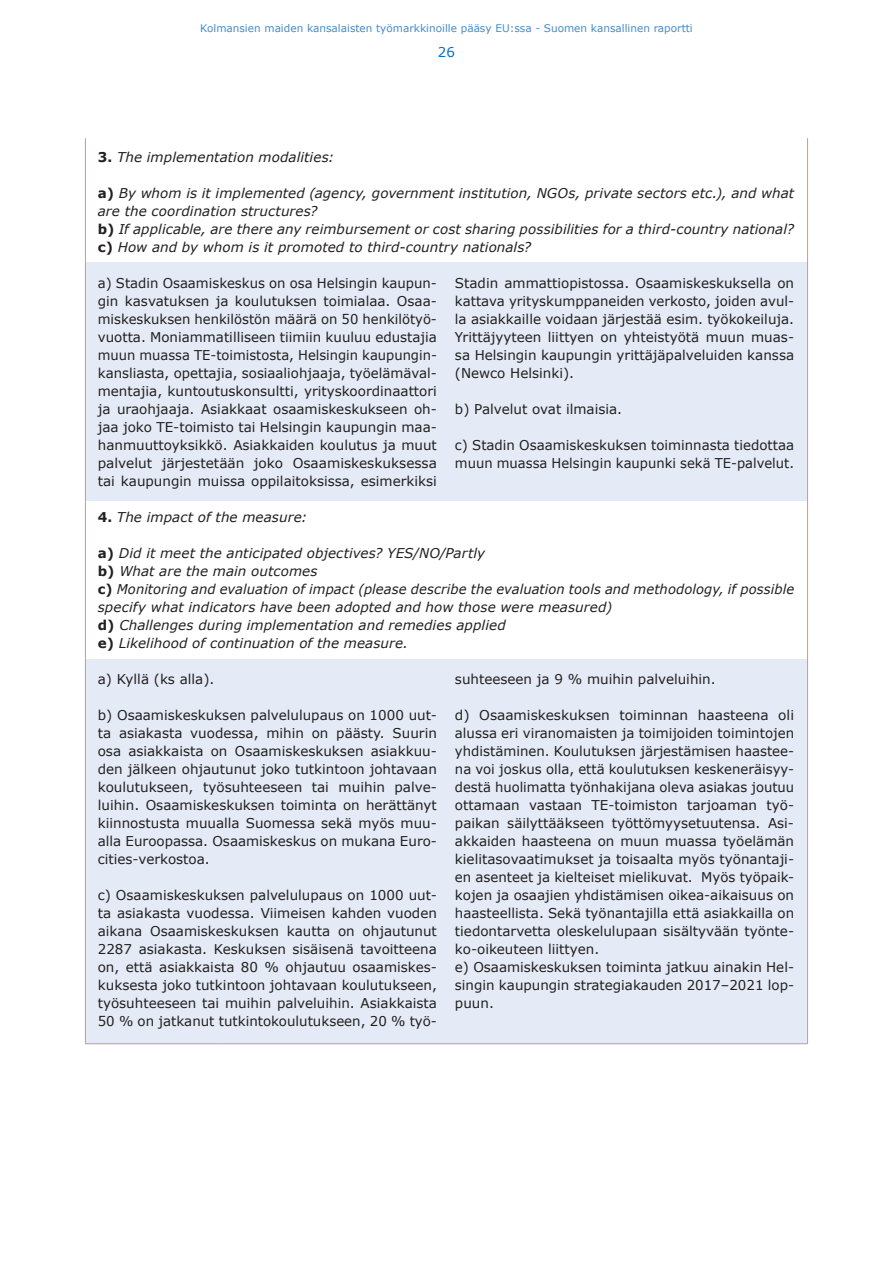
<style>
.page{position:relative;width:893px;height:1263px;background:#fff}
.page>*{position:absolute;margin:0;border:0;box-sizing:border-box;transform-origin:0 0}
.t1{font:13.5px/18px "Verdana";color:#231f20;text-align:justify}
.t2{font:italic 13.5px/18px "Verdana";letter-spacing:.005em;color:#231f20}
.t3{font:13.5px "Verdana";color:#0073bc}
.t4{font:10.5px "Verdana";color:#448dcb}
.s1{font-weight:700;font-style:normal}
</style>
<div class="page">
<div style="left:85px;top:263px;width:723px;height:238px;background:#e4ebf6"></div>
<div style="left:85px;top:659px;width:723px;height:385px;background:#e4ebf6"></div>
<hr style="left:85px;top:138px;width:1px;height:905px;background:#afa39f">
<hr style="left:807px;top:138px;width:1px;height:905px;background:#afa39f">
<hr style="left:85px;top:1043px;width:138px;height:1px;background:#afa39f">
<hr style="left:223px;top:1043px;width:585px;height:1px;background:#afa39f">
<p class="t4" style="left:200px;top:22px;width:494px">Kolmansien maiden kansalaisten työmarkkinoille pääsy EU:ssa - Suomen kansallinen raportti</p>
<p class="t3" style="left:438px;top:44px;width:19px">26</p>
<p class="t2" style="left:98px;top:148px;width:238px"><span class="s1">3.</span> The implementation modalities:</p>
<p class="t2" style="left:98px;top:184px;width:698px"><span class="s1">a)</span> By whom is it implemented (agency, government institution, NGOs, private sectors etc.), and what are the coordination structures?<br><span class="s1">b)</span> If applicable, are there any reimbursement or cost sharing possibilities for a third-country national? <span class="s1">c)</span> How and by whom is it promoted to third-country nationals?</p>
<p class="t1" style="left:98px;top:274px;width:341px">a) Stadin Osaamiskeskus on osa Helsingin kaupun&shy;gin kasvatuksen ja koulutuksen toimialaa. Osaa&shy;miskeskuksen henkilöstön määrä on 50 henkilötyö&shy;vuotta. Moniammatilliseen tiimiin kuuluu edustajia muun muassa TE-toimistosta, Helsingin kaupungin&shy;kansliasta, opettajia, sosiaaliohjaaja, työelämäval&shy;mentajia, kuntoutuskonsultti, yrityskoordinaattori ja uraohjaaja. Asiakkaat osaamiskeskukseen oh&shy;jaa joko TE-toimisto tai Helsingin kaupungin maa&shy;hanmuuttoyksikkö. Asiakkaiden koulutus ja muut palvelut järjestetään joko Osaamiskeskuksessa tai kaupungin muissa oppilaitoksissa, esimerkiksi</p>
<p class="t1" style="left:455px;top:274px;width:341px">Stadin ammattiopistossa. Osaamiskeskuksella on kattava yrityskumppaneiden verkosto, joiden avul&shy;la asiakkaille voidaan järjestää esim. työkokeiluja.<br>Yrittäjyyteen liittyen on yhteistyötä muun muas&shy;sa Helsingin kaupungin yrittäjäpalveluiden kanssa (Newco Helsinki).</p>
<p class="t1" style="left:455px;top:400px;width:169px">b) Palvelut ovat ilmaisia.</p>
<p class="t1" style="left:455px;top:436px;width:341px">c) Stadin Osaamiskeskuksen toiminnasta tiedottaa muun muassa Helsingin kaupunki sekä TE-palvelut.</p>
<p class="t2" style="left:98px;top:508px;width:211px"><span class="s1">4.</span> The impact of the measure:</p>
<p class="t2" style="left:98px;top:544px;width:698px"><span class="s1">a)</span> Did it meet the anticipated objectives? YES/NO/Partly<br><span class="s1">b)</span> What are the main outcomes<br><span class="s1">c)</span> Monitoring and evaluation of impact (please describe the evaluation tools and methodology, if possible specify what indicators have been adopted and how those were measured)<br><span class="s1">d)</span> Challenges during implementation and remedies applied<br><span class="s1">e)</span> Likelihood of continuation of the measure.</p>
<p class="t1" style="left:98px;top:670px;width:118px">a) Kyllä (ks alla).</p>
<p class="t1" style="left:98px;top:706px;width:341px">b) Osaamiskeskuksen palvelulupaus on 1000 uut&shy;ta asiakasta vuodessa, mihin on päästy. Suurin osa asiakkaista on Osaamiskeskuksen asiakkuu&shy;den jälkeen ohjautunut joko tutkintoon johtavaan koulutukseen, työsuhteeseen tai muihin palve&shy;luihin. Osaamiskeskuksen toiminta on herättänyt kiinnostusta muualla Suomessa sekä myös muu&shy;alla Euroopassa. Osaamiskeskus on mukana Euro&shy;cities-verkostoa.</p>
<p class="t1" style="left:98px;top:886px;width:341px">c) Osaamiskeskuksen palvelulupaus on 1000 uut&shy;ta asiakasta vuodessa. Viimeisen kahden vuoden aikana Osaamiskeskuksen kautta on ohjautunut 2287 asiakasta. Keskuksen sisäisenä tavoitteena on, että asiakkaista 80 % ohjautuu osaamiskes&shy;kuksesta joko tutkintoon johtavaan koulutukseen, työsuhteeseen tai muihin palveluihin. Asiakkaista 50 % on jatkanut tutkintokoulutukseen, 20 % työ-</p>
<p class="t1" style="left:455px;top:670px;width:262px">suhteeseen ja 9 % muihin palveluihin.</p>
<p class="t1" style="left:455px;top:706px;width:341px;text-align:left">d) Osaamiskeskuksen toiminnan haasteena oli alussa eri viranomaisten ja toimijoiden toimintojen yhdistäminen. Koulutuksen järjestämisen haastee&shy;na voi joskus olla, että koulutuksen keskeneräisyy&shy;destä huolimatta työnhakijana oleva asiakas joutuu ottamaan vastaan TE-toimiston tarjoaman työ&shy;paikan säilyttääkseen työttömyysetuutensa. Asi&shy;akkaiden haasteena on muun muassa työelämän kielitasovaatimukset ja toisaalta myös työnantaji&shy;en asenteet ja kielteiset mielikuvat. Myös työpaik&shy;kojen ja osaajien yhdistämisen oikea-aikaisuus on haasteellista. Sekä työnantajilla että asiakkailla on tiedontarvetta oleskelulupaan sisältyvään työnte&shy;ko-oikeuteen liittyen.<br>e) Osaamiskeskuksen toiminta jatkuu ainakin Hel&shy;singin kaupungin strategiakauden 2017–2021 lop&shy;puun.</p>
</div>
